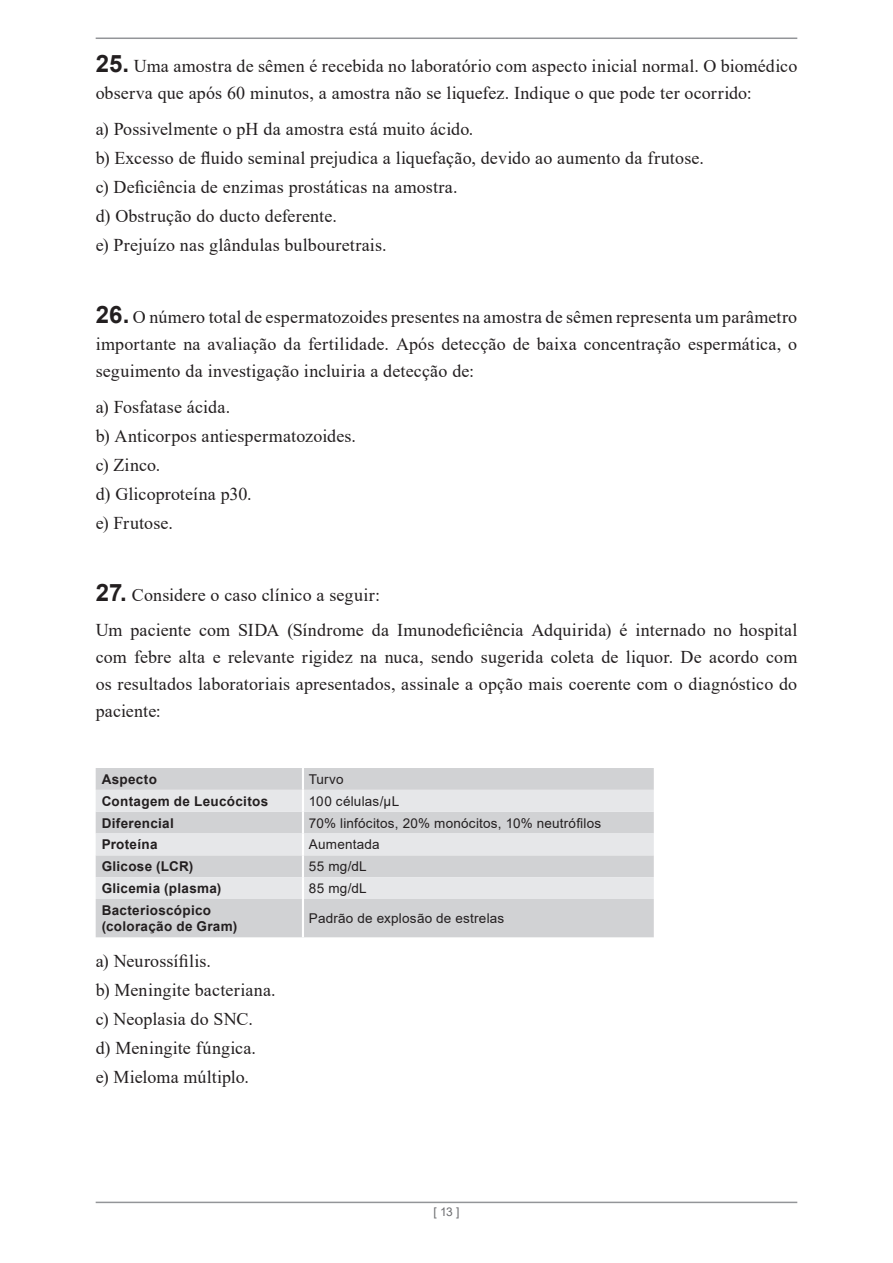
<style>
.page{position:relative;width:893px;height:1263px;background:#fff}
.page>*{position:absolute;margin:0;border:0;box-sizing:border-box;transform-origin:0 0}
.t1{font:18px/29.1px "Times New Roman";letter-spacing:.005em;color:#231f20}
.t2{font:13.5px "Arial";letter-spacing:.015em;color:#231f20}
.t3{font:700 13.5px/16.5px "Arial";letter-spacing:.025em;color:#231f20}
.t4{font:12px "Arial";color:#6c6d70}
.s1{font-family:"Arial";font-weight:700;font-size:24px}
</style>
<div class="page">
<hr style="left:96px;top:1201px;width:701px;height:2px;background:#939598">
<hr style="left:96px;top:38px;width:701px;height:1px;background:#939598">
<div style="left:96px;top:768px;width:558px;height:169px;background:#d1d2d4"></div>
<svg style="left:96px;top:790px;width:558px;height:109px;background:#dddee0"></svg>
<hr style="left:302px;top:768px;width:2px;height:22px;background:#fff">
<hr style="left:302px;top:790px;width:2px;height:22px;background:#fff">
<hr style="left:302px;top:812px;width:2px;height:21px;background:#fff">
<hr style="left:302px;top:833px;width:2px;height:22px;background:#fff">
<hr style="left:302px;top:855px;width:2px;height:22px;background:#fff">
<hr style="left:302px;top:877px;width:2px;height:22px;background:#fff">
<hr style="left:302px;top:899px;width:2px;height:38px;background:#fff">
<p class="t1" style="left:96px;top:52px;width:703px;line-height:27px"><span class="s1">25.</span> Uma amostra de sêmen é recebida no laboratório com aspecto inicial normal. O biomédico observa que após 60 minutos, a amostra não se liquefez. Indique o que pode ter ocorrido:</p>
<p class="t1" style="left:96px;top:114px;width:610px">a) Possivelmente o pH da amostra está muito ácido.<br>b) Excesso de fluido seminal prejudica a liquefação, devido ao aumento da frutose. c) Deficiência de enzimas prostáticas na amostra.<br>d) Obstrução do ducto deferente.<br>e) Prejuízo nas glândulas bulbouretrais.</p>
<p class="t1" style="left:96px;top:303px;width:703px;line-height:27px;text-align:justify"><span class="s1">26.</span> O número total de espermatozoides presentes na amostra de sêmen representa um parâmetro importante na avaliação da fertilidade. Após detecção de baixa concentração espermática, o seguimento da investigação incluiria a detecção de:</p>
<p class="t1" style="left:96px;top:391px;width:262px">a) Fosfatase ácida.<br>b) Anticorpos antiespermatozoides. c) Zinco.<br>d) Glicoproteína p30.<br>e) Frutose.</p>
<p class="t1" style="left:96px;top:576px;width:703px;line-height:35.5px"><span class="s1">27.</span> Considere o caso clínico a seguir:<br>Um paciente com SIDA (Síndrome da Imunodeficiência Adquirida) é internado no hospital</p>
<p class="t1" style="left:96px;top:643px;width:703px;line-height:27px;text-align:justify">com febre alta e relevante rigidez na nuca, sendo sugerida coleta de liquor. De acordo com os resultados laboratoriais apresentados, assinale a opção mais coerente com o diagnóstico do paciente:</p>
<p class="t3" style="left:102px;top:771px;width:57px">Aspecto</p>
<p class="t2" style="left:309px;top:770px;width:36px">Turvo</p>
<p class="t3" style="left:102px;top:793px;width:168px">Contagem de Leucócitos</p>
<p class="t2" style="left:309px;top:792px;width:92px">100 células/µL</p>
<p class="t3" style="left:102px;top:815px;width:74px">Diferencial</p>
<p class="t2" style="left:309px;top:813px;width:294px">70% linfócitos, 20% monócitos, 10% neutrófilos</p>
<p class="t3" style="left:102px;top:836px;width:57px">Proteína</p>
<p class="t2" style="left:309px;top:835px;width:72px">Aumentada</p>
<p class="t3" style="left:102px;top:858px;width:93px">Glicose (LCR)</p>
<p class="t2" style="left:309px;top:857px;width:59px">55 mg/dL</p>
<p class="t3" style="left:102px;top:880px;width:121px">Glicemia (plasma)</p>
<p class="t2" style="left:309px;top:879px;width:59px">85 mg/dL</p>
<p class="t3" style="left:102px;top:902px;width:137px">Bacterioscópico (coloração de Gram)</p>
<p class="t2" style="left:309px;top:909px;width:197px">Padrão de explosão de estrelas</p>
<p class="t1" style="left:96px;top:946px;width:182px">a) Neurossífilis.<br>b) Meningite bacteriana. c) Neoplasia do SNC.<br>d) Meningite fúngica.<br>e) Mieloma múltiplo.</p>
<p class="t4" style="left:433px;top:1204px;width:28px">[ 13 ]</p>
</div>
